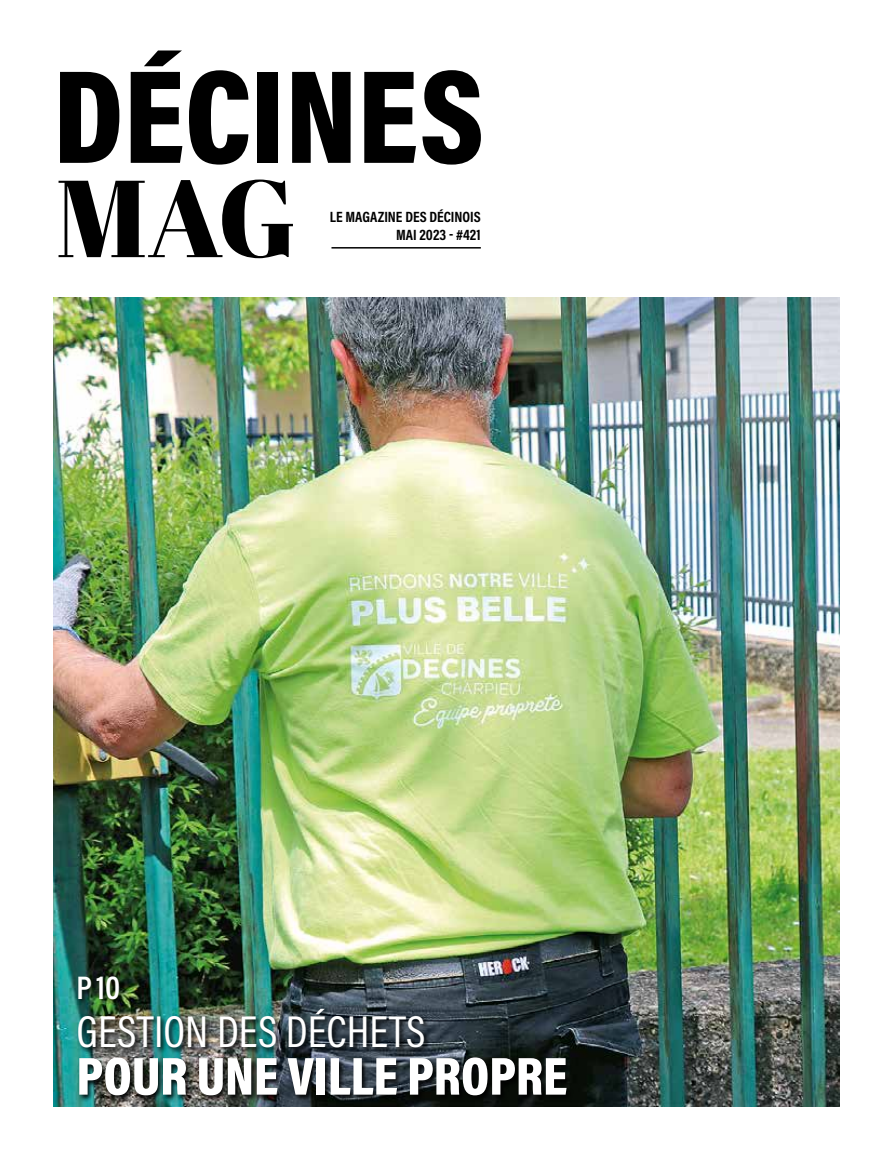
<style>
.page{position:relative;width:893px;height:1149px;background:#fff}
.page>*{position:absolute;margin:0;border:0;box-sizing:border-box;transform-origin:0 0}
.t1{font:900 134.55px "Acumin Pro Cond";color:#000}
.t2{font:109.05px "Abril Fatface";color:#000}
.t3{font:900 54px "Acumin Pro Cond";color:#fff}
.t4{font:45px "Acumin Pro Cond";letter-spacing:.005em;color:#fff}
.t5{font:600 32.85px "Acumin Pro Cond";color:#fff}
.t6{font:700 15px/18px "Acumin Pro Cond";color:#000;text-align:right}
</style>
<div class="page">
<img style="left:53px;top:298px;width:787px;height:807px">
<hr style="left:331px;top:247px;width:150px;height:1px;background:#000">
<div style="left:77px;top:974px;width:496px;height:128px;background:#000;opacity:.9"></div>
<h1 class="t1" style="left:53px;top:28px;width:433px">DÉCINES</h1>
<h2 class="t2" style="left:56px;top:142px;width:242px">MAG</h2>
<p class="t6" style="left:330px;top:207px;width:152px">LE MAGAZINE DES DÉCINOIS<br>MAI 2023 - #421</p>
<h3 class="t5" style="left:77px;top:965px;width:45px">P10</h3>
<h3 class="t4" style="left:77px;top:1001px;width:350px">GESTION DES DÉCHETS</h3>
<h3 class="t3" style="left:77px;top:1040px;width:492px">POUR UNE VILLE PROPRE</h3>
</div>
